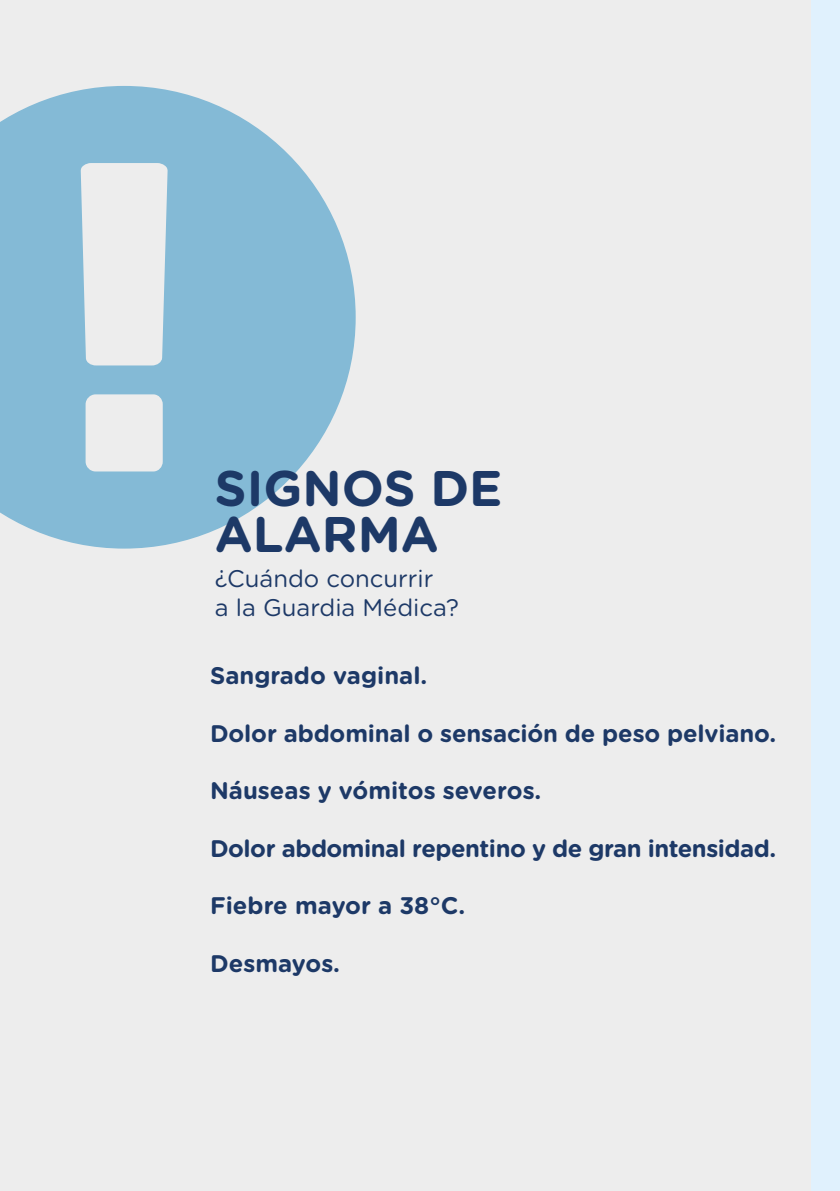
<style>
.page{position:relative;width:840px;height:1191px;background:#fff}
.page>*{position:absolute;margin:0;border:0;box-sizing:border-box;transform-origin:0 0}
.t1{font:700 50px/46px "Gotham Rounded";color:#1d3967}
.t2{font:700 24px "Gotham Rounded";letter-spacing:-.005em;color:#1d3967}
.t3{font:24px/28.8px "Gotham Rounded";color:#1d3967}
</style>
<div class="page">
<div style="left:0;top:0;width:839px;height:1191px;background:#ededed"></div>
<svg style="left:0;top:86px;width:355px;height:462px;fill:#84bad6"></svg>
<div style="left:811px;top:0;width:28px;height:1191px;background:#e0f1fd"></div>
<h1 class="t1" style="left:215px;top:463px;width:289px">SIGNOS DE<br>ALARMA</h1>
<p class="t3" style="left:215px;top:563px;width:245px">¿Cuándo concurrir<br>a la Guardia Médica?</p>
<p class="t2" style="left:210px;top:658px;width:219px">Sangrado vaginal.</p>
<p class="t2" style="left:210px;top:715px;width:567px">Dolor abdominal o sensación de peso pelviano.</p>
<p class="t2" style="left:210px;top:773px;width:333px">Náuseas y vómitos severos.</p>
<p class="t2" style="left:210px;top:830px;width:567px">Dolor abdominal repentino y de gran intensidad.</p>
<p class="t2" style="left:210px;top:888px;width:256px">Fiebre mayor a 38°C.</p>
<p class="t2" style="left:210px;top:946px;width:131px">Desmayos.</p>
</div>
